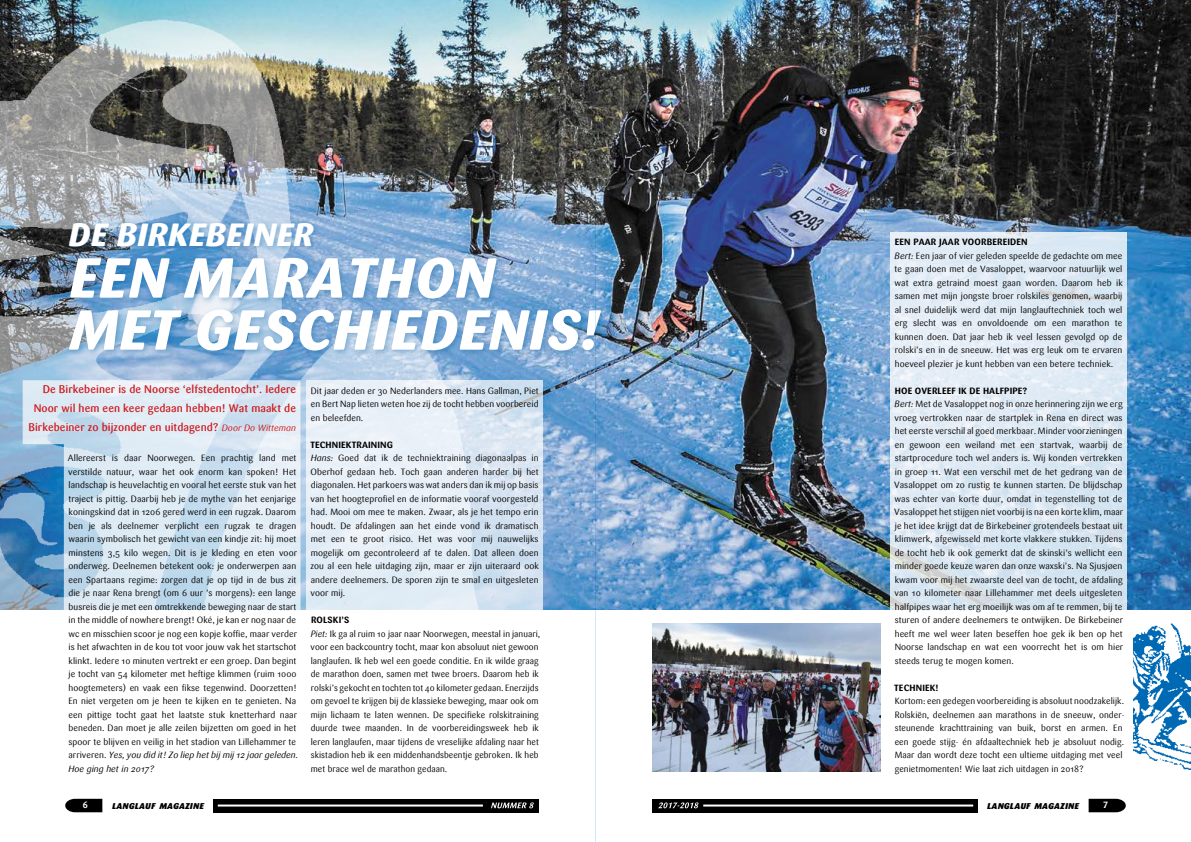
<style>
.page{position:relative;width:1191px;height:842px;background:#fff}
.page>*{position:absolute;margin:0;border:0;box-sizing:border-box;transform-origin:0 0}
.t1{font:italic 800 55.8px/52px "Sari";letter-spacing:.02em;color:#fff}
.t2{font:italic 800 32px "Sari";letter-spacing:.015em;color:#fff}
.t3{font:500 11px/19px "Sari";letter-spacing:.005em;color:#cd171a;text-align:right}
.t4{font:9px/13.5px "Sari";letter-spacing:.005em;color:#000;text-align:justify}
.t5{font:9px "Sari Bold Caps";letter-spacing:.015em;color:#000}
.t6{font:9px "Sari Bold Caps";color:#fff}
.t7{font:italic 900 8.4px "Sari";letter-spacing:.035em;color:#000}
.s1{font-weight:400;font-style:italic;font-size:9px}
.s2{font-style:italic}
</style>
<div class="page">
<svg style="left:1088px;top:799px;width:37px;height:13px"></svg>
<svg style="left:65px;top:799px;width:37px;height:13px"></svg>
<div style="left:213px;top:799px;width:326px;height:13px;background:#000"></div>
<div style="left:652px;top:799px;width:325px;height:13px;background:#000"></div>
<hr style="left:218px;top:804px;width:265px;height:2px;background:#fff">
<hr style="left:703px;top:804px;width:270px;height:2px;background:#fff">
<svg style="left:491px;top:802px;width:43px;height:6px"></svg>
<svg style="left:658px;top:802px;width:40px;height:6px"></svg>
<img style="left:0;top:0;width:1191px;height:610px">
<svg style="left:890px;top:232px;width:237px;height:378px;background:#dde9f3"></svg>
<img style="left:0;top:14px;width:486px;height:596px">
<div style="left:66px;top:220px;width:542px;height:138px;background:#005d9f;opacity:.35"></div>
<svg style="left:306px;top:380px;width:237px;height:230px;background:#e0ebf5"></svg>
<svg style="left:23px;top:380px;width:277px;height:230px;background:#c9ddec"></svg>
<img style="left:652px;top:623px;width:228px;height:149px">
<img style="left:1133px;top:623px;width:58px;height:147px">
<hr style="left:595px;top:0;width:1px;height:842px;background:#009fe3">
<h2 class="t2" style="left:69px;top:215px;width:246px">DE BIRKEBEINER</h2>
<h1 class="t1" style="left:69px;top:252px;width:531px">EEN MARATHON<br>MET GESCHIEDENIS!</h1>
<p class="t3" style="left:28px;top:380px;width:269px">De Birkebeiner is de Noorse ‘elfstedentocht’. Iedere<br>Noor wil hem een keer gedaan hebben! Wat maakt de<br>Birkebeiner zo bijzonder en uitdagend? <span class="s1">Door Do Witteman</span></p>
<p class="t4" style="left:68px;top:451px;width:232px;text-align:left">Allereerst is daar Noorwegen. Een prachtig land met verstilde natuur, waar het ook enorm kan spoken! Het landschap is heuvelachtig en vooral het eerste stuk van het traject is pittig. Daarbij heb je de mythe van het eenjarige koningskind dat in 1206 gered werd in een rugzak. Daarom ben je als deelnemer verplicht een rugzak te dragen waarin symbolisch het gewicht van een kindje zit: hij moet minstens 3,5 kilo wegen. Dit is je kleding en eten voor onderweg. Deelnemen betekent ook: je onderwerpen aan een Spartaans regime: zorgen dat je op tijd in de bus zit die je naar Rena brengt (om 6 uur ’s morgens): een lange busreis die je met een omtrekkende beweging naar de start in the middle of nowhere brengt! Oké, je kan er nog naar de wc en misschien scoor je nog een kopje koffie, maar verder is het afwachten in de kou tot voor jouw vak het startschot klinkt. Iedere 10 minuten vertrekt er een groep. Dan begint je tocht van 54 kilometer met heftige klimmen (ruim 1000 hoogtemeters) en vaak een fikse tegenwind. Doorzetten!<br>En niet vergeten om je heen te kijken en te genieten. Na een pittige tocht gaat het laatste stuk knetterhard naar beneden. Dan moet je alle zeilen bijzetten om goed in het spoor te blijven en veilig in het stadion van Lillehammer te arriveren. <span class="s2">Yes, you did it! Zo liep het bij mij 12 jaar geleden.<br>Hoe ging het in 2017?</span></p>
<p class="t4" style="left:311px;top:384px;width:229px">Dit jaar deden er 30 Nederlanders mee. Hans Gallman, Piet en Bert Nap lieten weten hoe zij de tocht hebben voorbereid en beleefden.</p>
<p class="t5" style="left:310px;top:439px;width:84px">TECHNIEKTRAINING</p>
<p class="t4" style="left:310px;top:451px;width:230px"><span class="s2">Hans:</span> Goed dat ik de techniektraining diagonaalpas in Oberhof gedaan heb. Toch gaan anderen harder bij het diagonalen. Het parkoers was wat anders dan ik mij op basis van het hoogteprofiel en de informatie vooraf voorgesteld had. Mooi om mee te maken. Zwaar, als je het tempo erin houdt. De afdalingen aan het einde vond ik dramatisch met een te groot risico. Het was voor mij nauwelijks mogelijk om gecontroleerd af te dalen. Dat alleen doen zou al een hele uitdaging zijn, maar er zijn uiteraard ook andere deelnemers. De sporen zijn te smal en uitgesleten voor mij.</p>
<p class="t5" style="left:311px;top:615px;width:40px">ROLSKI’S</p>
<p class="t4" style="left:310px;top:627px;width:231px;text-align:left"><span class="s2">Piet:</span> Ik ga al ruim 10 jaar naar Noorwegen, meestal in januari, voor een backcountry tocht, maar kon absoluut niet gewoon langlaufen. Ik heb wel een goede conditie. En ik wilde graag de marathon doen, samen met twee broers. Daarom heb ik rolski’s gekocht en tochten tot 40 kilometer gedaan. Enerzijds om gevoel te krijgen bij de klassieke beweging, maar ook om mijn lichaam te laten wennen. De specifieke rolskitraining duurde twee maanden. In de voorbereidingsweek heb ik leren langlaufen, maar tijdens de vreselijke afdaling naar het skistadion heb ik een middenhandsbeentje gebroken. Ik heb met brace wel de marathon gedaan.</p>
<p class="t5" style="left:895px;top:237px;width:134px">EEN PAAR JAAR VOORBEREIDEN</p>
<p class="t4" style="left:894px;top:249px;width:230px"><span class="s2">Bert:</span> Een jaar of vier geleden speelde de gedachte om mee te gaan doen met de Vasaloppet, waarvoor natuurlijk wel wat extra getraind moest gaan worden. Daarom heb ik samen met mijn jongste broer rolskiles genomen, waarbij al snel duidelijk werd dat mijn langlauftechniek toch wel erg slecht was en onvoldoende om een marathon te kunnen doen. Dat jaar heb ik veel lessen gevolgd op de rolski’s en in de sneeuw. Het was erg leuk om te ervaren hoeveel plezier je kunt hebben van een betere techniek.</p>
<p class="t5" style="left:895px;top:385px;width:134px">HOE OVERLEEF IK DE HALFPIPE?</p>
<p class="t4" style="left:894px;top:397px;width:231px"><span class="s2">Bert:</span> Met de Vasaloppet nog in onze herinnering zijn we erg vroeg vertrokken naar de startplek in Rena en direct was het eerste verschil al goed merkbaar. Minder voorzieningen en gewoon een weiland met een startvak, waarbij de startprocedure toch wel anders is. Wij konden vertrekken in groep 11. Wat een verschil met de het gedrang van de Vasaloppet om zo rustig te kunnen starten. De blijdschap was echter van korte duur, omdat in tegenstelling tot de Vasaloppet het stijgen niet voorbij is na een korte klim, maar je het idee krijgt dat de Birkebeiner grotendeels bestaat uit klimwerk, afgewisseld met korte vlakkere stukken. Tijdens de tocht heb ik ook gemerkt dat de skinski’s wellicht een minder goede keuze waren dan onze waxski’s. Na Sjusjøen kwam voor mij het zwaarste deel van de tocht, de afdaling van 10 kilometer naar Lillehammer met deels uitgesleten halfpipes waar het erg moeilijk was om af te remmen, bij te sturen of andere deelnemers te ontwijken. De Birkebeiner heeft me wel weer laten beseffen hoe gek ik ben op het Noorse landschap en wat een voorrecht het is om hier steeds terug te mogen komen.</p>
<p class="t5" style="left:894px;top:682px;width:46px">TECHNIEK!</p>
<p class="t4" style="left:894px;top:694px;width:231px;text-align:left">Kortom: een gedegen voorbereiding is absoluut noodzakelijk.<br>Rolskiën, deelnemen aan marathons in de sneeuw, onder&shy;steunende krachttraining van buik, borst en armen. En een goede stijg- én afdaaltechniek heb je absoluut nodig.<br>Maar dan wordt deze tocht een ultieme uitdaging met veel genietmomenten! Wie laat zich uitdagen in 2018?</p>
<p class="t6" style="left:83px;top:800px;width:7px">6</p>
<p class="t7" style="left:112px;top:800px;width:93px">LANGLAUF MAGAZINE</p>
<p class="t7" style="left:987px;top:800px;width:93px">LANGLAUF MAGAZINE</p>
<p class="t6" style="left:1103px;top:800px;width:7px">7</p>
</div>
